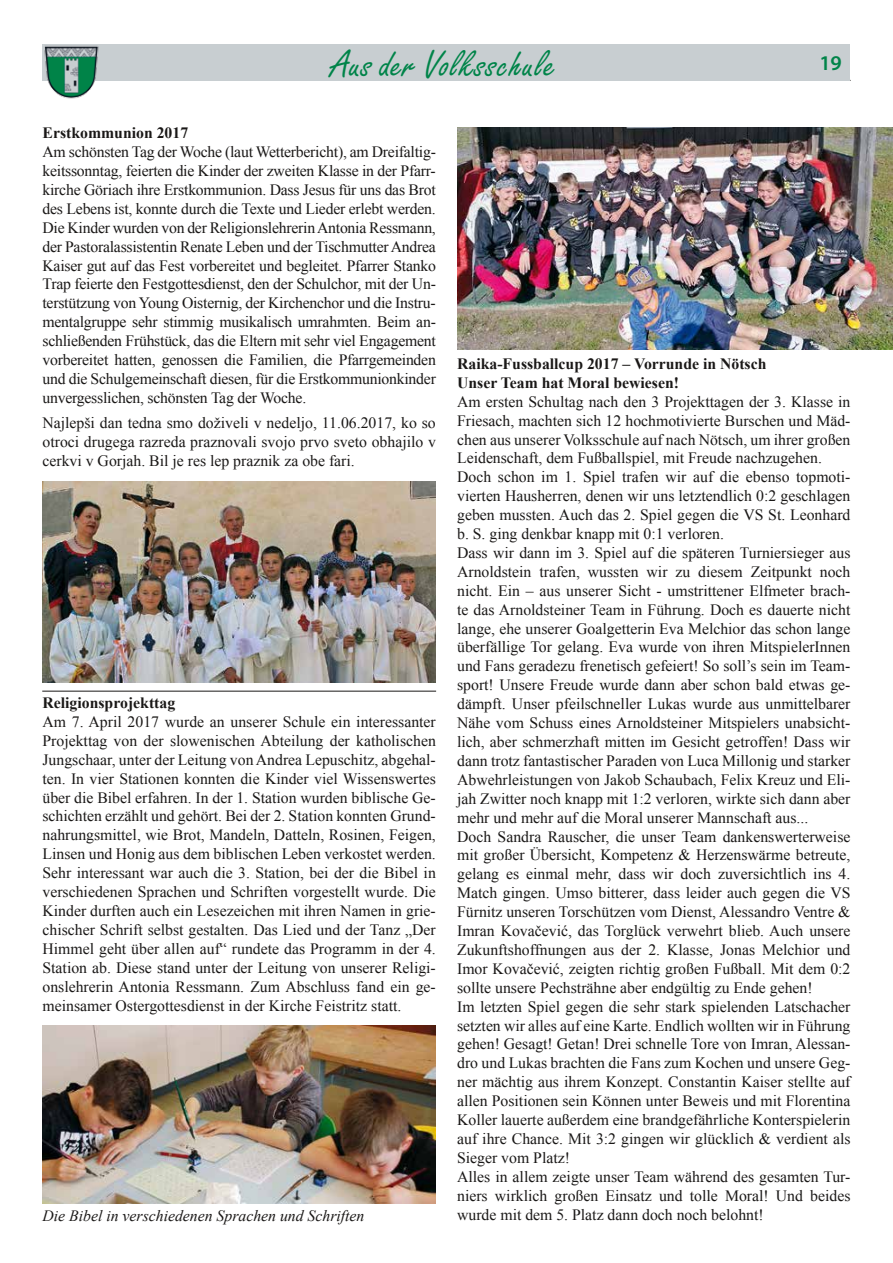
<style>
.page{position:relative;width:893px;height:1263px;background:#fff}
.page>*{position:absolute;margin:0;border:0;box-sizing:border-box;transform-origin:0 0}
.t1{font:39px "Freestyle Script";letter-spacing:.02em;color:#008449}
.t2{font:600 21px "Myriad Pro";color:#008449}
.t3{font:15.75px/18.9px "Times New Roman";color:#1a1817;text-align:justify}
.t4{font:700 15.75px/18.9px "Times New Roman";color:#1a1817}
.t5{font:italic 15.75px "Times New Roman";color:#1a1817}
</style>
<div class="page">
<hr style="left:43px;top:80px;width:807px;height:1px;background:#1a1817">
<div style="left:43px;top:44px;width:807px;height:36px;background:#c8ced1"></div>
<img style="left:43px;top:45px;width:57px;height:54px">
<img style="left:43px;top:482px;width:393px;height:200px">
<img style="left:457px;top:128px;width:436px;height:222px">
<img style="left:43px;top:1025px;width:393px;height:178px">
<hr style="left:42px;top:691px;width:394px;height:1px;background:#1a1817">
<h1 class="t1" style="left:330px;top:41px;width:226px">Aus der Volksschule</h1>
<h2 class="t2" style="left:819px;top:50px;width:24px">19</h2>
<p class="t4" style="left:43px;top:123px;width:147px">Erstkommunion 2017</p>
<p class="t3" style="left:43px;top:142px;width:395px">Am schönsten Tag der Woche (laut Wetterbericht), am Dreifaltig&shy;keitssonntag, feierten die Kinder der zweiten Klasse in der Pfarr&shy;kirche Göriach ihre Erstkommunion. Dass Jesus für uns das Brot des Lebens ist, konnte durch die Texte und Lieder erlebt werden.<br>Die Kinder wurden von der Religionslehrerin Antonia Ressmann, der Pastoralassistentin Renate Leben und der Tischmutter Andrea Kaiser gut auf das Fest vorbereitet und begleitet. Pfarrer Stanko Trap feierte den Festgottesdienst, den der Schulchor, mit der Un&shy;terstützung von Young Oisternig, der Kirchenchor und die Instru&shy;mentalgruppe sehr stimmig musikalisch umrahmten. Beim an&shy;schließenden Frühstück, das die Eltern mit sehr viel Engagement vorbereitet hatten, genossen die Familien, die Pfarrgemeinden und die Schulgemeinschaft diesen, für die Erstkommunionkinder unvergesslichen, schönsten Tag der Woche.</p>
<p class="t3" style="left:43px;top:413px;width:395px">Najlepši dan tedna smo doživeli v nedeljo, 11.06.2017, ko so otroci drugega razreda praznovali svojo prvo sveto obhajilo v cerkvi v Gorjah. Bil je res lep praznik za obe fari.</p>
<p class="t4" style="left:43px;top:693px;width:134px">Religionsprojekttag</p>
<p class="t3" style="left:43px;top:712px;width:395px">Am 7. April 2017 wurde an unserer Schule ein interessanter Projekttag von der slowenischen Abteilung der katholischen Jungschaar, unter der Leitung von Andrea Lepuschitz, abgehal&shy;ten. In vier Stationen konnten die Kinder viel Wissenswertes über die Bibel erfahren. In der 1. Station wurden biblische Ge&shy;schichten erzählt und gehört. Bei der 2. Station konnten Grund&shy;nahrungsmittel, wie Brot, Mandeln, Datteln, Rosinen, Feigen, Linsen und Honig aus dem biblischen Leben verkostet werden.<br>Sehr interessant war auch die 3. Station, bei der die Bibel in verschiedenen Sprachen und Schriften vorgestellt wurde. Die Kinder durften auch ein Lesezeichen mit ihren Namen in grie&shy;chischer Schrift selbst gestalten. Das Lied und der Tanz „Der Himmel geht über allen auf“ rundete das Programm in der 4.<br>Station ab. Diese stand unter der Leitung von unserer Religi&shy;onslehrerin Antonia Ressmann. Zum Abschluss fand ein ge&shy;meinsamer Ostergottesdienst in der Kirche Feistritz statt.</p>
<p class="t4" style="left:457px;top:354px;width:311px">Raika-Fussballcup 2017 – Vorrunde in Nötsch<br>Unser Team hat Moral bewiesen!</p>
<p class="t3" style="left:457px;top:392px;width:395px;text-align:left">Am ersten Schultag nach den 3 Projekttagen der 3. Klasse in Friesach, machten sich 12 hochmotivierte Burschen und Mäd&shy;chen aus unserer Volksschule auf nach Nötsch, um ihrer großen Leidenschaft, dem Fußballspiel, mit Freude nachzugehen.<br>Doch schon im 1. Spiel trafen wir auf die ebenso topmoti&shy;vierten Hausherren, denen wir uns letztendlich 0:2 geschlagen geben mussten. Auch das 2. Spiel gegen die VS St. Leonhard b. S. ging denkbar knapp mit 0:1 verloren.<br>Dass wir dann im 3. Spiel auf die späteren Turniersieger aus Arnoldstein trafen, wussten wir zu diesem Zeitpunkt noch nicht. Ein – aus unserer Sicht - umstrittener Elfmeter brach&shy;te das Arnoldsteiner Team in Führung. Doch es dauerte nicht lange, ehe unserer Goalgetterin Eva Melchior das schon lange überfällige Tor gelang. Eva wurde von ihren MitspielerInnen und Fans geradezu frenetisch gefeiert! So soll’s sein im Team&shy;sport! Unsere Freude wurde dann aber schon bald etwas ge&shy;dämpft. Unser pfeilschneller Lukas wurde aus unmittelbarer Nähe vom Schuss eines Arnoldsteiner Mitspielers unabsicht&shy;lich, aber schmerzhaft mitten im Gesicht getroffen! Dass wir dann trotz fantastischer Paraden von Luca Millonig und starker Abwehrleistungen von Jakob Schaubach, Felix Kreuz und Eli&shy;jah Zwitter noch knapp mit 1:2 verloren, wirkte sich dann aber mehr und mehr auf die Moral unserer Mannschaft aus...<br>Doch Sandra Rauscher, die unser Team dankenswerterweise mit großer Übersicht, Kompetenz &amp; Herzenswärme betreute, gelang es einmal mehr, dass wir doch zuversichtlich ins 4.<br>Match gingen. Umso bitterer, dass leider auch gegen die VS Fürnitz unseren Torschützen vom Dienst, Alessandro Ventre &amp; Imran Kovačević, das Torglück verwehrt blieb. Auch unsere Zukunftshoffnungen aus der 2. Klasse, Jonas Melchior und Imor Kovačević, zeigten richtig großen Fußball. Mit dem 0:2 sollte unsere Pechsträhne aber endgültig zu Ende gehen!<br>Im letzten Spiel gegen die sehr stark spielenden Latschacher setzten wir alles auf eine Karte. Endlich wollten wir in Führung gehen! Gesagt! Getan! Drei schnelle Tore von Imran, Alessan&shy;dro und Lukas brachten die Fans zum Kochen und unsere Geg&shy;ner mächtig aus ihrem Konzept. Constantin Kaiser stellte auf allen Positionen sein Können unter Beweis und mit Florentina Koller lauerte außerdem eine brandgefährliche Konterspielerin auf ihre Chance. Mit 3:2 gingen wir glücklich &amp; verdient als Sieger vom Platz!<br>Alles in allem zeigte unser Team während des gesamten Tur&shy;niers wirklich großen Einsatz und tolle Moral! Und beides</p>
<p class="t5" style="left:43px;top:1205px;width:323px">Die Bibel in verschiedenen Sprachen und Schriften</p>
<p class="t3" style="left:457px;top:1204px;width:308px">wurde mit dem 5. Platz dann doch noch belohnt!</p>
</div>
